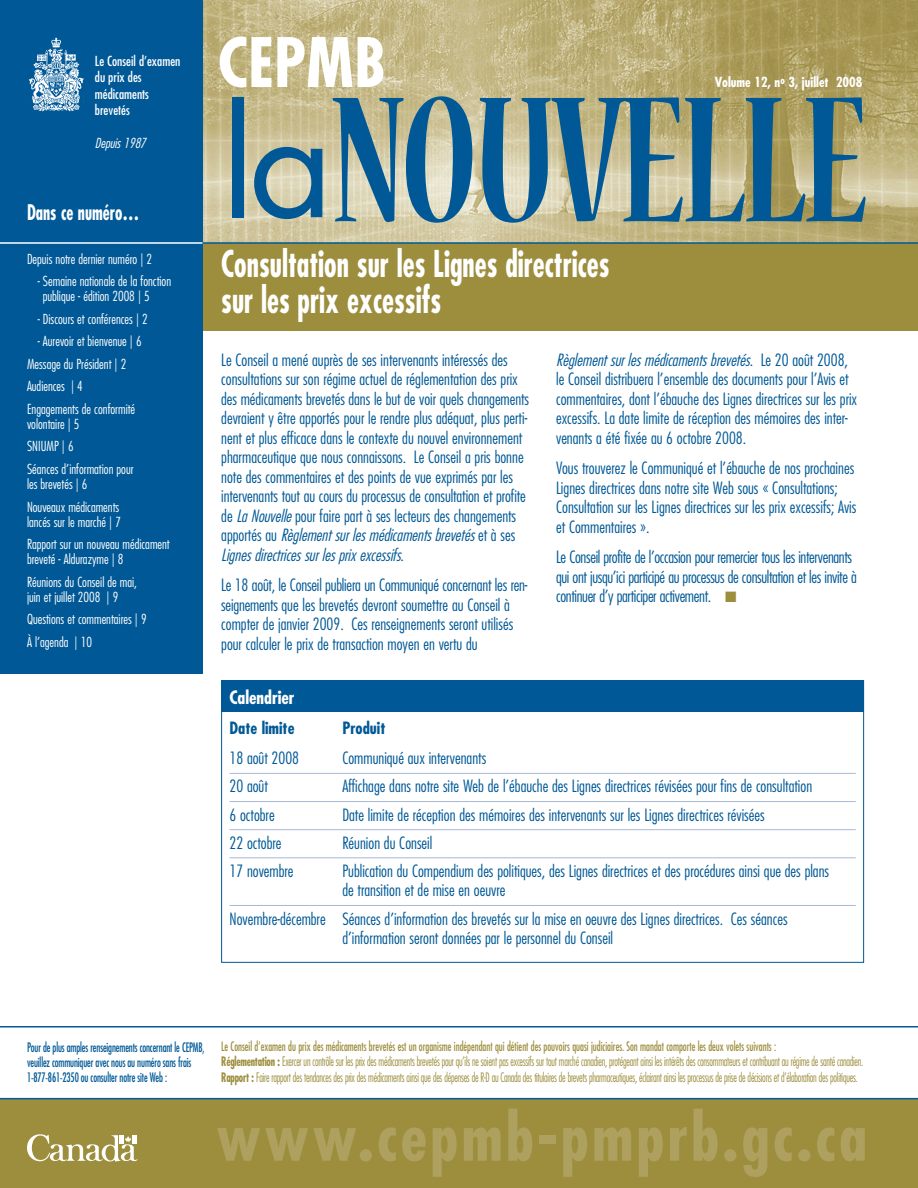
<style>
.page{position:relative;width:918px;height:1188px;background:#fff}
.page>*{position:absolute;margin:0;border:0;box-sizing:border-box;transform-origin:0 0}
.t1{font:700 condensed 199.8px "Nueva Std";letter-spacing:-.03em;color:#005996;scale:.8 1}
.t2{font:700 condensed 66.3px "Futura LT";color:#fff}
.t3{font:700 condensed 64.65px "Futura LT";letter-spacing:.05em;color:#aea05f}
.t4{font:700 condensed 36px/36px "Futura LT";color:#fff;scale:.8 1}
.t5{font:700 condensed 21px "Futura LT";color:#fff;scale:.8 1}
.t6{font:700 condensed 18px "Futura LT";color:#fff}
.t7{font:300 condensed 16.5px/19.5px "Futura LT";color:#005996}
.t8{font:300 condensed 16.5px/19.5px "Futura LT";letter-spacing:-.02em;color:#005996}
.t9{font:700 condensed 16.5px "Futura LT";color:#005996}
.t10{font:300 condensed 13.5px/22.5px "Futura LT";color:#fff}
.t11{font:condensed 13.5px/16.5px "Futura LT";color:#fff}
.t12{font:700 condensed 13.5px "Futura LT";color:#fff}
.t13{font:italic 300 condensed 13.5px "Futura LT";color:#fff}
.t14{font:300 condensed 12.75px/15.6px "Futura LT";letter-spacing:-.02em;color:#9d8e3e;scale:.8 1}
.t15{font:condensed 12.75px/15px "Futura LT";letter-spacing:-.01em;color:#005996;scale:.8 1}
.s1{font-family:"Futura LT";font-weight:400;font-stretch:normal;font-size:145.5px}
.s2{font-style:italic}
.s3{color:#9d8e3e}
.s4{font-weight:400}
.s5{font-weight:700}
</style>
<div class="page">
<div style="left:202px;top:243px;width:716px;height:88px;background:#9d8e3e"></div>
<img style="left:202px;top:0;width:716px;height:242px">
<div style="left:0;top:0;width:202px;height:674px;background:#005996"></div>
<div style="left:0;top:1098px;width:918px;height:90px;background:#9d8e3e"></div>
<hr style="left:0;top:1098px;width:918px;height:1px;background:#005996">
<img style="left:28px;top:37px;width:55px;height:75px">
<svg style="left:27px;top:1134px;width:111px;height:28px"></svg>
<hr style="left:202px;top:242px;width:716px;height:2px;background:#005996">
<hr style="left:0;top:242px;width:202px;height:2px;background:#fff">
<hr style="left:0;top:1026px;width:918px;height:2px;background:#005996">
<div style="left:221px;top:680px;width:643px;height:32px;background:#005996"></div>
<div style="left:221px;top:681px;width:643px;height:282px;border:1px solid #005996"></div>
<hr style="left:230px;top:773px;width:626px;height:1px;background:#a9b8d5">
<hr style="left:230px;top:801px;width:626px;height:1px;background:#a9b8d5">
<hr style="left:230px;top:829px;width:626px;height:1px;background:#a9b8d5">
<hr style="left:230px;top:857px;width:626px;height:1px;background:#a9b8d5">
<hr style="left:230px;top:905px;width:626px;height:1px;background:#a9b8d5">
<p class="t11" style="left:95px;top:53px;width:87px">Le Conseil d’examen du prix des médicaments brevetés</p>
<p class="t13" style="left:95px;top:137px;width:55px">Depuis1987</p>
<p class="t5" style="left:27px;top:203px;width:142px">Dans ce numéro…</p>
<p class="t10" style="left:27px;top:248px;width:127px">Depuis notre dernier numéro | 2</p>
<p class="t10" style="left:43px;top:275px;width:130px;line-height:15px;text-indent:-5px">- Semaine nationale de la fonction publique - édition 2008 | 5</p>
<p class="t10" style="left:38px;top:308px;width:111px">- Discours et conférences | 2</p>
<p class="t10" style="left:27px;top:331px;width:116px;text-indent:11px">- Aurevoir et bienvenue | 6<br>Message du Président | 2<br>Audiences | 4<br>Engagements de conformité</p>
<p class="t10" style="left:27px;top:414px;width:108px">volontaire | 5<br>SNIUMP | 6<br>Séances d’information pour</p>
<p class="t10" style="left:27px;top:474px;width:94px">les brevetés | 6<br>Nouveaux médicaments</p>
<p class="t10" style="left:27px;top:511px;width:144px">lancés sur le marché | 7<br>Rapport sur un nouveau médicament</p>
<p class="t10" style="left:27px;top:549px;width:112px">breveté - Aldurazyme | 8<br>Réunions du Conseil de mai,</p>
<p class="t10" style="left:27px;top:586px;width:121px">juin et juillet 2008 | 9<br>Questions et commentaires | 9<br>À l’agenda | 10</p>
<h2 class="t2" style="left:218px;top:34px;width:169px">CEPMB</h2>
<p class="t12" style="left:715px;top:76px;width:149px">Volume 12, n<sup>o</sup> 3, juillet 2008</p>
<h1 class="t1" style="left:221px;top:35px;width:811px"><span class="s1">la</span>NOUVELLE</h1>
<h3 class="t4" style="left:221px;top:249px;width:487px">Consultation sur les Lignes directrices sur les prix excessifs</h3>
<p class="t7" style="left:221px;top:351px;width:309px">Le Conseil a mené auprès de ses intervenants intéressés des consultations sur son régime actuel de réglementation des prix des médicaments brevetés dans le but de voir quels changements devraient y être apportés pour le rendre plus adéquat, plus perti&shy;nent et plus efficace dans le contexte du nouvel environnement pharmaceutique que nous connaissons. Le Conseil a pris bonne note des commentaires et des points de vue exprimés par les intervenants tout au cours du processus de consultation et profite de <span class="s2">LaNouvelle</span>pour faire part à ses lecteurs des changements<br>a p p o r t é s a u <span class="s2">Règlementsurlesmédicamentsbrevetés</span> e t à s e s <span class="s2">Lignesdirectricessurlesprixexcessifs</span>.</p>
<p class="t7" style="left:221px;top:577px;width:308px">Le 18 août, le Conseil publiera un Communiqué concernant les ren&shy;seignements que les brevetés devront soumettre au Conseil à compter de janvier 2009. Ces renseignements seront utilisés pour calculer le prix de transaction moyen en vertu du</p>
<p class="t7" style="left:556px;top:351px;width:303px"><span class="s2">Règlementsurlesmédicamentsbrevetés</span>. L e 2 0 a o û t 2 0 0 8 , le Conseil distribuera l’ensemble des documents pour l’Avis et commentaires, dont l’ébauche des Lignes directrices sur les prix excessifs. La date limite de réception des mémoires des inter&shy;venants a été fixée au 6 octobre 2008.</p>
<p class="t7" style="left:556px;top:460px;width:302px">Vous trouverez le Communiqué et l’ébauche de nos prochaines Lignes directrices dans notre site Web sous « Consultations; Consultation sur les Lignes directrices sur les prix excessifs; Avis et Commentaires ».</p>
<p class="t8" style="left:556px;top:548px;width:302px">Le Conseil profite de l’occasion pour remercier tous les intervenants qui ont jusqu’ici participé au processus de consultation et les invite à continuer d’y participer activement. <span class="s3">■</span></p>
<p class="t6" style="left:230px;top:689px;width:67px">Calendrier</p>
<p class="t9" style="left:230px;top:721px;width:67px">Date limite</p>
<p class="t9" style="left:342px;top:721px;width:45px">Produit</p>
<p class="t7" style="left:230px;top:750px;width:71px">18 août 2008</p>
<p class="t7" style="left:342px;top:750px;width:145px">Communiqué aux intervenants</p>
<p class="t7" style="left:230px;top:778px;width:40px">20 août</p>
<p class="t7" style="left:342px;top:778px;width:471px">Affichage dans notre site Web de l’ébauche des Lignes directrices révisées pour fins de consultation</p>
<p class="t7" style="left:230px;top:806px;width:47px">6 octobre</p>
<p class="t7" style="left:342px;top:806px;width:424px">Date limite de réception des mémoires des intervenants sur les Lignes directrices révisées</p>
<p class="t7" style="left:230px;top:834px;width:54px">22 octobre</p>
<p class="t7" style="left:342px;top:834px;width:92px">Réunion du Conseil</p>
<p class="t7" style="left:230px;top:862px;width:66px">17 novembre</p>
<p class="t7" style="left:342px;top:862px;width:488px">Publication du Compendium des politiques, des Lignes directrices et des procédures ainsi que des plans de transition et de mise en oeuvre</p>
<p class="t7" style="left:342px;top:910px;width:447px;text-indent:-113px">Novembre-décembre Séances d’information des brevetés sur la mise en oeuvre des Lignes directrices. Ces séances d’information seront données par le personnel du Conseil</p>
<p class="t15" style="left:27px;top:1041px;width:224px">Pour de plus amples renseignements concernant le CEPMB, veuillez communiquer avec nous au numéro sans frais<br>1-877-861-2350 ou consulter notre site Web :</p>
<p class="t14" style="left:221px;top:1039px;width:804px"><span class="s4">Le Conseil d’examen du prix des médicaments brevetés est un orga nisme indépendant qui détient des pouvoirs quasi judiciaires. Son mandat comporte les deux volets suivants :<br></span><span class="s5">Réglementation :</span> Exercer un contrôle sur les prix des médicaments brevetés pour qu’ils ne soient pas excessifs sur tout marché canadien, protégeant ainsi les intérêts des consommateurs et contribuant au régime de santé canadien.<br><span class="s5">Rapport :</span> Faire rapport des tendances des prix des médicaments ainsi que des dépenses de R-D au Canada des titulaires de brevets pharmaceutiques, éclairant ainsi les processus de prise de décisions et d’élaboration des politiques.</p>
<h3 class="t3" style="left:216px;top:1109px;width:652px">www.cepmb-pmprb.gc.ca</h3>
</div>
